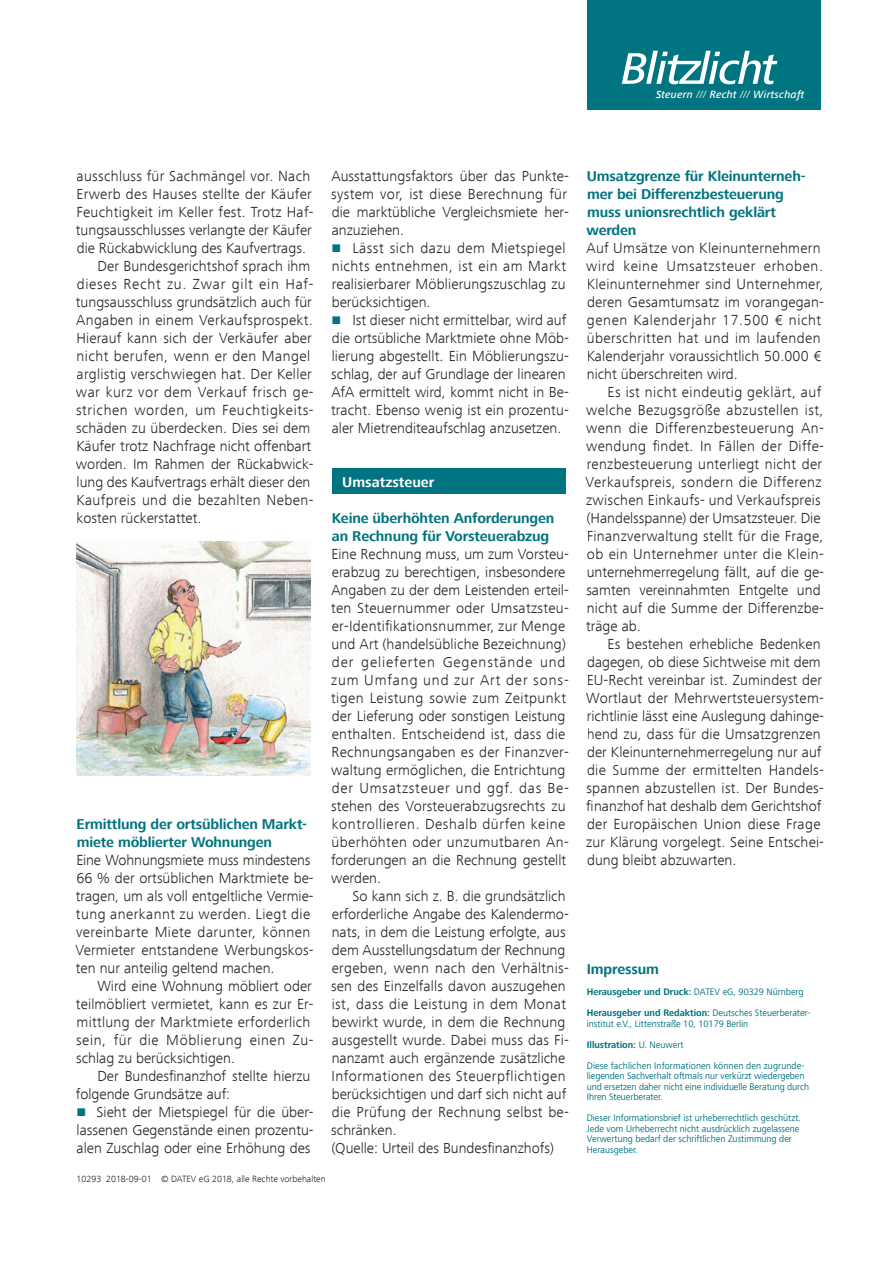
<style>
.page{position:relative;width:893px;height:1263px;background:#fff}
.page>*{position:absolute;margin:0;border:0;box-sizing:border-box;transform-origin:0 0}
.t1{font:300 15px/18px "Frutiger Next Com";letter-spacing:.01em;color:#231f20}
.t2{font:300 15px "Frutiger Next Com";letter-spacing:.03em;color:#231f20}
.t3{font:300 15px "Frutiger Next Com";letter-spacing:.04em;color:#231f20}
.t4{font:300 15px "Frutiger Next Com";letter-spacing:.05em;color:#231f20}
.t5{font:700 14.7px/18px "Frutiger Next Com";letter-spacing:-.01em;color:#007480}
.t6{font:700 14.7px "Frutiger Next Com";color:#fff}
.t7{font:italic 500 10.8px "Frutiger Next Com";letter-spacing:.02em;color:#fff}
.t8{font:9.75px/10.5px "Frutiger Next Com";color:#007480;scale:.96 1}
.t9{font:700 9.75px/21px "Frutiger Next Com";color:#007480;scale:.96 1}
.t10{font:300 9.3px "Frutiger Next Com";color:#231f20}
.s1{font-weight:400}
.s2{color:#007480}
.s3{font-weight:700}
</style>
<div class="page">
<div style="left:587px;top:0;width:234px;height:110px;background:#007480"></div>
<svg style="left:622px;top:51px;width:155px;height:33px"></svg>
<div style="left:332px;top:469px;width:234px;height:25px;background:#007480"></div>
<img style="left:77px;top:541px;width:233px;height:234px">
<p class="t7" style="left:656px;top:88px;width:150px">Steuern <span class="s1">///</span> Recht <span class="s1">///</span> Wirtschaft</p>
<p class="t1" style="left:77px;top:167px;width:235px">ausschluss für Sachmängel vor. Nach</p>
<p class="t1" style="left:76px;top:185px;width:237px">Erwerb des Hauses stellte der Käufer</p>
<p class="t1" style="left:76px;top:203px;width:239px">Feuchtigkeit im Keller fest. Trotz Haf-</p>
<p class="t1" style="left:76px;top:221px;width:237px">tungsausschlusses verlangte der Käufer</p>
<p class="t1" style="left:77px;top:239px;width:231px">die Rückabwicklung des Kaufvertrags.</p>
<p class="t1" style="left:97px;top:257px;width:215px">Der Bundesgerichtshof sprach ihm</p>
<p class="t4" style="left:77px;top:275px;width:238px">dieses Recht zu. Zwar gilt ein Haf-</p>
<p class="t1" style="left:76px;top:293px;width:237px">tungsausschluss grundsätzlich auch für</p>
<p class="t1" style="left:76px;top:311px;width:238px">Angaben in einem Verkaufsprospekt.</p>
<p class="t1" style="left:76px;top:329px;width:237px">Hierauf kann sich der Verkäufer aber</p>
<p class="t2" style="left:77px;top:347px;width:235px">nicht berufen, wenn er den Mangel</p>
<p class="t1" style="left:77px;top:365px;width:237px">arglistig verschwiegen hat. Der Keller</p>
<p class="t2" style="left:76px;top:383px;width:239px">war kurz vor dem Verkauf frisch ge-</p>
<p class="t3" style="left:76px;top:401px;width:239px">strichen worden, um Feuchtigkeits-</p>
<p class="t1" style="left:76px;top:419px;width:236px">schäden zu überdecken. Dies sei dem</p>
<p class="t1" style="left:76px;top:437px;width:236px">Käufer trotz Nachfrage nicht offenbart</p>
<p class="t1" style="left:76px;top:455px;width:239px">worden. Im Rahmen der Rückabwick-</p>
<p class="t1" style="left:77px;top:473px;width:235px">lung des Kaufvertrags erhält dieser den</p>
<p class="t2" style="left:76px;top:491px;width:239px">Kaufpreis und die bezahlten Neben-</p>
<p class="t1" style="left:77px;top:509px;width:126px">kosten rückerstattet.</p>
<p class="t5" style="left:77px;top:815px;width:232px">Ermittlung der ortsüblichen Markt&shy;miete möblierter Wohnungen</p>
<p class="t1" style="left:75px;top:851px;width:240px">Eine Wohnungsmiete muss mindestens 66 % der ortsüblichen Marktmiete be&shy;tragen, um als voll entgeltliche Vermie&shy;tung anerkannt zu werden. Liegt die vereinbarte Miete darunter, können Vermieter entstandene Werbungskos&shy;ten nur anteilig geltend machen.</p>
<p class="t1" style="left:76px;top:977px;width:239px;text-indent:21px">Wird eine Wohnung möbliert oder teilmöbliert vermietet, kann es zur Er&shy;mittlung der Marktmiete erforderlich sein, für die Möblierung einen Zu&shy;schlag zu berücksichtigen.</p>
<p class="t1" style="left:76px;top:1067px;width:236px;text-indent:22px">Der Bundesfinanzhof stellte hierzu folgende Grundsätze auf:</p>
<p class="t1" style="left:76px;top:1103px;width:239px;text-align:justify"><span class="s2">■</span> Sieht der Mietspiegel für die über&shy;lassenen Gegenstände einen prozentu&shy;alen Zuschlag oder eine Erhöhung des</p>
<p class="t1" style="left:331px;top:167px;width:239px">Ausstattungsfaktors über das Punkte&shy;system vor, ist diese Berechnung für die marktübliche Vergleichsmiete her&shy;anzuziehen.</p>
<p class="t1" style="left:331px;top:239px;width:236px;text-align:justify"><span class="s2">■</span> Lässt sich dazu dem Mietspiegel nichts entnehmen, ist ein am Markt realisierbarer Möblierungszuschlag zu berücksichtigen.</p>
<p class="t1" style="left:331px;top:311px;width:239px"><span class="s2">■</span> Ist dieser nicht ermittelbar, wird auf die ortsübliche Marktmiete ohne Möb&shy;lierung abgestellt. Ein Möblierungszu&shy;schlag, der auf Grundlage der linearen AfA ermittelt wird, kommt nicht in Be&shy;tracht. Ebenso wenig ist ein prozentu&shy;aler Mietrenditeaufschlag anzusetzen.</p>
<p class="t6" style="left:342px;top:473px;width:94px">Umsatzsteuer</p>
<p class="t5" style="left:332px;top:509px;width:224px">Keine überhöhten Anforderungen an Rechnung für Vorsteuerabzug</p>
<p class="t1" style="left:331px;top:545px;width:239px">Eine Rechnung muss, um zum Vorsteu&shy;erabzug zu berechtigen, insbesondere Angaben zu der dem Leistenden erteil&shy;ten Steuernummer oder Umsatzsteu&shy;er-Identifikationsnummer, zur Menge und Art (handelsübliche Bezeichnung) der gelieferten Gegenstände und zum Umfang und zur Art der sons&shy;tigen Leistung sowie zum Zeitpunkt der Lieferung oder sonstigen Leistung enthalten. Entscheidend ist, dass die Rechnungsangaben es der Finanzver&shy;waltung ermöglichen, die Entrichtung der Umsatzsteuer und ggf. das Be&shy;stehen des Vorsteuerabzugsrechts zu kontrollieren. Deshalb dürfen keine überhöhten oder unzumutbaren An&shy;forderungen an die Rechnung gestellt werden.</p>
<p class="t1" style="left:331px;top:887px;width:239px;text-indent:21px">So kann sich z. B. die grundsätzlich erforderliche Angabe des Kalendermo&shy;nats, in dem die Leistung erfolgte, aus dem Ausstellungsdatum der Rechnung ergeben, wenn nach den Verhältnis&shy;sen des Einzelfalls davon auszugehen ist, dass die Leistung in dem Monat bewirkt wurde, in dem die Rechnung ausgestellt wurde. Dabei muss das Fi&shy;nanzamt auch ergänzende zusätzliche Informationen des Steuerpflichtigen berücksichtigen und darf sich nicht auf die Prüfung der Rechnung selbst be&shy;schränken.<br>(Quelle: Urteil des Bundesfinanzhofs)</p>
<p class="t10" style="left:77px;top:1174px;width:251px">10293 2018-09-01 © DATEV eG 2018, alle Rechte vorbehalten</p>
<p class="t5" style="left:586px;top:167px;width:221px">Umsatzgrenze für Kleinunterneh&shy;mer bei Differenzbesteuerung muss unionsrechtlich geklärt werden</p>
<p class="t1" style="left:586px;top:239px;width:239px">Auf Umsätze von Kleinunternehmern wird keine Umsatzsteuer erhoben.<br>Kleinunternehmer sind Unternehmer, deren Gesamtumsatz im vorangegan&shy;genen Kalenderjahr 17.500 € nicht überschritten hat und im laufenden Kalenderjahr voraussichtlich 50.000 € nicht überschreiten wird.</p>
<p class="t1" style="left:586px;top:383px;width:240px;text-indent:22px">Es ist nicht eindeutig geklärt, auf welche Bezugsgröße abzustellen ist, wenn die Differenzbesteuerung An&shy;wendung findet. In Fällen der Diffe&shy;renzbesteuerung unterliegt nicht der Verkaufspreis, sondern die Differenz zwischen Einkaufs- und Verkaufspreis (Handelsspanne) der Umsatzsteuer. Die Finanzverwaltung stellt für die Frage, ob ein Unternehmer unter die Klein&shy;unternehmerregelung fällt, auf die ge&shy;samten vereinnahmten Entgelte und nicht auf die Summe der Differenzbe&shy;träge ab.</p>
<p class="t1" style="left:586px;top:635px;width:239px;text-indent:22px">Es bestehen erhebliche Bedenken dagegen, ob diese Sichtweise mit dem EU-Recht vereinbar ist. Zumindest der Wortlaut der Mehrwertsteuersystem&shy;richtlinie lässt eine Auslegung dahinge&shy;hend zu, dass für die Umsatzgrenzen der Kleinunternehmerregelung nur auf die Summe der ermittelten Handels&shy;spannen abzustellen ist. Der Bundes&shy;finanzhof hat deshalb dem Gerichtshof der Europäischen Union diese Frage zur Klärung vorgelegt. Seine Entschei&shy;dung bleibt abzuwarten.</p>
<p class="t5" style="left:587px;top:960px;width:74px">Impressum</p>
<p class="t9" style="left:587px;top:981px;width:235px">Herausgeber und Druck: <span class="s1">DATEV eG, 90329 Nürnberg<br></span>Herausgeber und Redaktion: <span class="s1">Deutsches Steuerberater-</span></p>
<p class="t8" style="left:587px;top:1013px;width:228px;line-height:21px">institut e.V., Littenstraße 10, 10179 Berlin<br><span class="s3">Illustration:</span> U. Neuwert<br>Diese fachlichen Informationen können den zugrunde-</p>
<p class="t8" style="left:587px;top:1070px;width:233px">liegenden Sachverhalt oftmals nur verkürzt wiedergeben und ersetzen daher nicht eine individuelle Beratung durch<br>Ihren Steuerberater.</p>
<p class="t8" style="left:587px;top:1112px;width:225px">Dieser Informationsbrief ist urheberrechtlich geschützt.<br>Jede vom Urheberrecht nicht ausdrücklich zugelassene Verwertung bedarf der schriftlichen Zustimmung der Herausgeber.</p>
</div>
